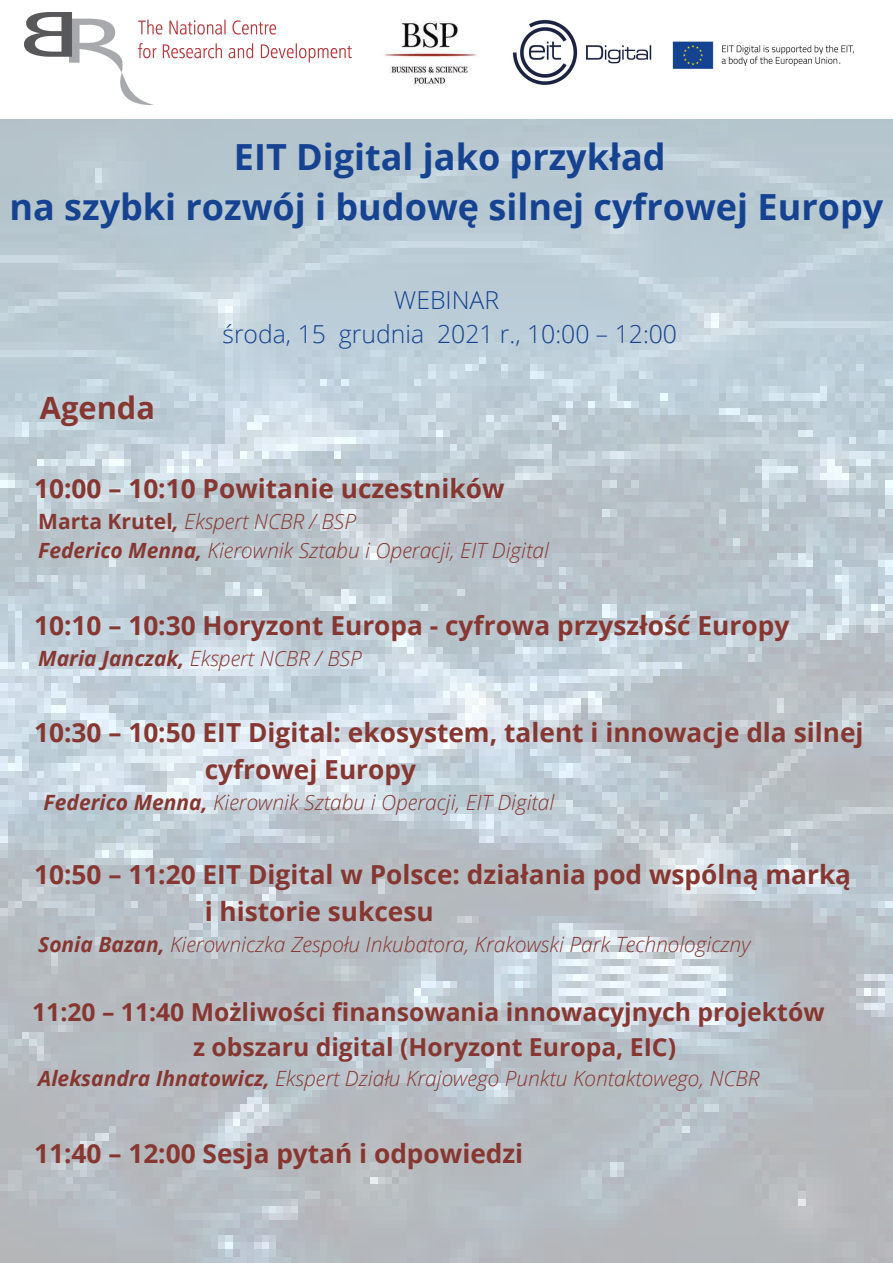
<style>
.page{position:relative;width:893px;height:1263px;background:#fff}
.page>*{position:absolute;margin:0;border:0;box-sizing:border-box;transform-origin:0 0}
.t1{font:700 36px/50.1px "Open Sans";color:#154391;text-align:center}
.t2{font:700 30.75px "Open Sans";color:#873731}
.t3{font:700 26.25px "Open Sans";color:#873731}
.t4{font:700 24.75px "Open Sans";color:#873731}
.t5{font:300 24.75px "Open Sans";color:#154391}
.t6{font:italic 300 21px "Open Sans";color:#873731}
.s1{font-weight:700;font-style:normal}
.s2{font-weight:700}
</style>
<div class="page">
<img style="left:0;top:119px;width:893px;height:1144px">
<img style="left:512px;top:19px;width:342px;height:66px">
<img style="left:384px;top:20px;width:93px;height:66px">
<img style="left:25px;top:12px;width:326px;height:92px">
<p class="t1" style="left:10px;top:131px;width:875px">EIT Digital jako przykład<br>na szybki rozwój i budowę silnej cyfrowej Europy</p>
<p class="t2" style="left:40px;top:386px;width:117px">Agenda</p>
<p class="t5" style="left:394px;top:282px;width:106px">WEBINAR</p>
<p class="t5" style="left:222px;top:317px;width:456px">środa, 15 grudnia 2021 r., 10:00 – 12:00</p>
<p class="t3" style="left:34px;top:470px;width:472px">10:00 – 10:10 Powitanie uczestników</p>
<p class="t6" style="left:38px;top:507px;width:319px"><span class="s1">Marta Krutel</span><span class="s2">,</span> Ekspert NCBR / BSP</p>
<p class="t6" style="left:38px;top:536px;width:512px"><span class="s2">Federico Menna,</span> Kierownik Sztabu i Operacji, EIT Digital</p>
<p class="t3" style="left:34px;top:607px;width:756px">10:10 – 10:30 Horyzont Europa - cyfrowa przyszłość Europy</p>
<p class="t6" style="left:38px;top:643px;width:325px"><span class="s2">Maria Janczak,</span> Ekspert NCBR / BSP</p>
<p class="t3" style="left:34px;top:714px;width:831px">10:30 – 10:50 EIT Digital: ekosystem, talent i innowacje dla silnej</p>
<p class="t3" style="left:205px;top:751px;width:213px">cyfrowej Europy</p>
<p class="t6" style="left:44px;top:787px;width:512px"><span class="s2">Federico Menna,</span> Kierownik Sztabu i Operacji, EIT Digital</p>
<p class="t3" style="left:34px;top:856px;width:818px">10:50 – 11:20 EIT Digital w Polsce: działania pod wspólną marką</p>
<p class="t3" style="left:205px;top:893px;width:230px">i historie sukcesu</p>
<p class="t6" style="left:38px;top:929px;width:714px"><span class="s2">Sonia Bazan,</span> Kierowniczka Zespołu Inkubatora, Krakowski Park Technologiczny</p>
<p class="t4" style="left:32px;top:995px;width:794px">11:20 – 11:40 Możliwości finansowania innowacyjnych projektów</p>
<p class="t4" style="left:193px;top:1029px;width:484px">z obszaru digital (Horyzont Europa, EIC)</p>
<p class="t6" style="left:38px;top:1064px;width:723px"><span class="s2">Aleksandra Ihnatowicz,</span> Ekspert Działu Krajowego Punktu Kontaktowego, NCBR</p>
<p class="t3" style="left:34px;top:1135px;width:491px">11:40 – 12:00 Sesja pytań i odpowiedzi</p>
</div>
